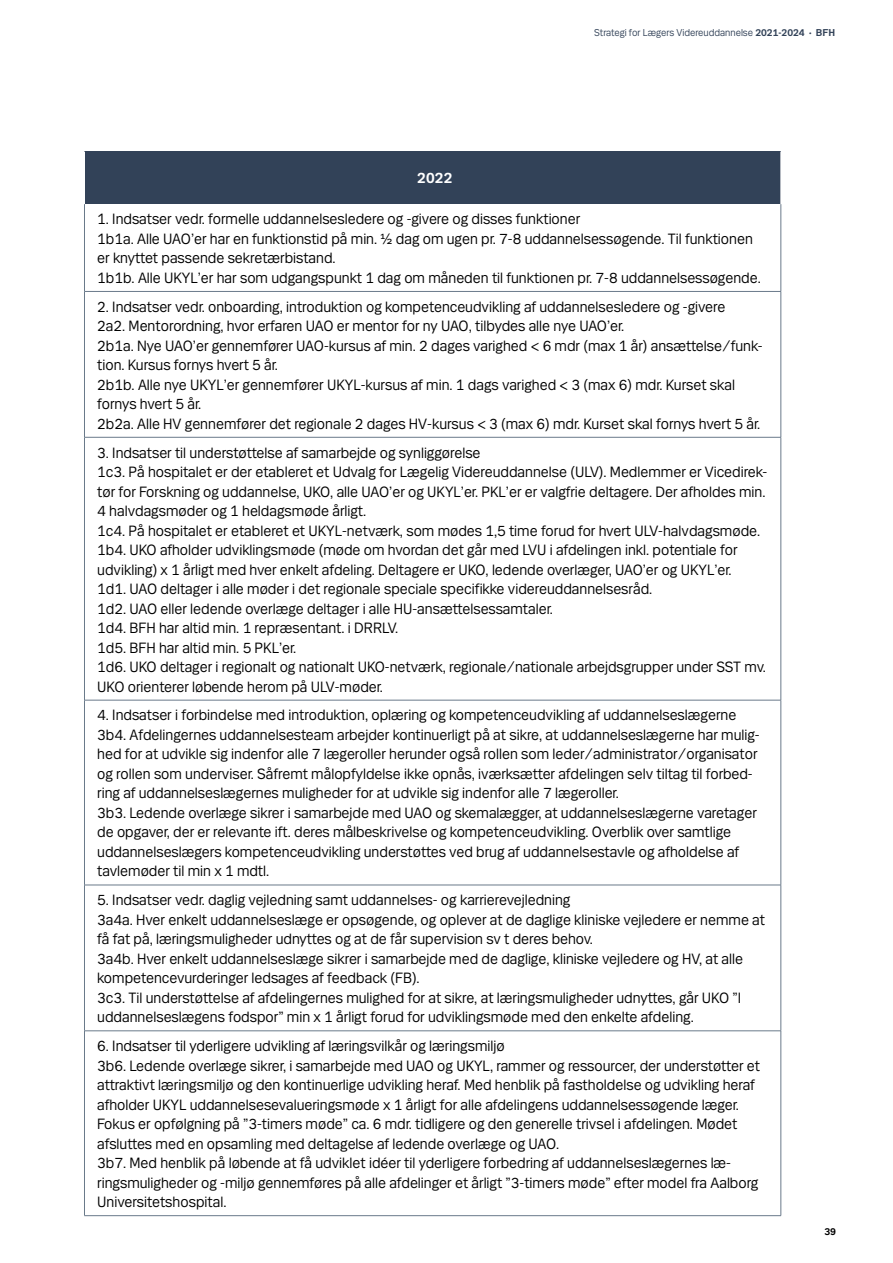
<style>
.page{position:relative;width:893px;height:1263px;background:#fff}
.page>*{position:absolute;margin:0;border:0;box-sizing:border-box;transform-origin:0 0}
.TAbel_brød{font:15.75px/19.5px "Mari";color:#000}
.Tabelheader1{font:700 15.75px "Mari";color:#fff}
.t1{font:10.5px "Mari";color:#324258}
.t2{font:700 10.5px "Mari";color:#000}
.s1{font-weight:700}
.s2{font-weight:300;font-size:6px}
</style>
<div class="page">
<div style="left:84px;top:152px;width:697px;height:52px;background:#324258"></div>
<hr style="left:84px;top:152px;width:1px;height:52px;background:#fff">
<hr style="left:84px;top:204px;width:1px;height:87px;background:#6a7a8a">
<hr style="left:781px;top:204px;width:1px;height:87px;background:#6a7a8a">
<hr style="left:84px;top:291px;width:697px;height:1px;background:#6a7a8a">
<hr style="left:84px;top:292px;width:1px;height:145px;background:#6a7a8a">
<hr style="left:781px;top:292px;width:1px;height:145px;background:#6a7a8a">
<hr style="left:84px;top:437px;width:697px;height:1px;background:#6a7a8a">
<hr style="left:84px;top:437px;width:1px;height:263px;background:#6a7a8a">
<hr style="left:781px;top:437px;width:1px;height:263px;background:#6a7a8a">
<hr style="left:84px;top:700px;width:697px;height:1px;background:#6a7a8a">
<hr style="left:84px;top:700px;width:1px;height:185px;background:#6a7a8a">
<hr style="left:781px;top:700px;width:1px;height:185px;background:#6a7a8a">
<hr style="left:84px;top:885px;width:697px;height:1px;background:#6a7a8a">
<hr style="left:84px;top:885px;width:1px;height:146px;background:#6a7a8a">
<hr style="left:781px;top:885px;width:1px;height:146px;background:#6a7a8a">
<hr style="left:84px;top:1030px;width:697px;height:1px;background:#6a7a8a">
<hr style="left:84px;top:1031px;width:1px;height:184px;background:#6a7a8a">
<hr style="left:781px;top:1031px;width:1px;height:184px;background:#6a7a8a">
<hr style="left:84px;top:1215px;width:697px;height:1px;background:#6a7a8a">
<p class="t1" style="left:594px;top:26px;width:243px">Strategi for Lægers Videreuddannelse <span class="s1">2021-2024</span> <span class="s2">•</span> <span class="s1">BFH</span></p>
<h3 class="Tabelheader1" style="left:417px;top:169px;width:37px">2022</h3>
<p class="TAbel_brød" style="left:97px;top:209px;width:484px">1. Indsatser vedr. formelle uddannelsesledere og -givere og disses funktioner</p>
<p class="TAbel_brød" style="left:97px;top:228px;width:657px">1b1a. Alle UAO’er har en funktionstid på min. ½ dag om ugen pr. 7-8 uddannelsessøgende. Til funktionen er knyttet passende sekretærbistand.</p>
<p class="TAbel_brød" style="left:97px;top:267px;width:665px">1b1b. Alle UKYL’er har som udgangspunkt 1 dag om måneden til funktionen pr. 7-8 uddannelsessøgende.</p>
<p class="TAbel_brød" style="left:97px;top:296px;width:630px">2. Indsatser vedr. onboarding, introduktion og kompetenceudvikling af uddannelsesledere og -givere</p>
<p class="TAbel_brød" style="left:97px;top:316px;width:529px">2a2. Mentorordning, hvor erfaren UAO er mentor for ny UAO, tilbydes alle nye UAO’er.</p>
<p class="TAbel_brød" style="left:97px;top:335px;width:667px">2b1a. Nye UAO’er gennemfører UAO-kursus af min. 2 dages varighed &lt; 6 mdr (max 1 år) ansættelse/funk&shy;tion. Kursus fornys hvert 5 år.</p>
<p class="TAbel_brød" style="left:97px;top:374px;width:639px">2b1b. Alle nye UKYL’er gennemfører UKYL-kursus af min. 1 dags varighed &lt; 3 (max 6) mdr. Kurset skal fornys hvert 5 år.</p>
<p class="TAbel_brød" style="left:97px;top:413px;width:665px">2b2a. Alle HV gennemfører det regionale 2 dages HV-kursus &lt; 3 (max 6) mdr. Kurset skal fornys hvert 5 år.</p>
<p class="TAbel_brød" style="left:97px;top:442px;width:385px">3. Indsatser til understøttelse af samarbejde og synliggørelse</p>
<p class="TAbel_brød" style="left:97px;top:462px;width:672px;text-align:justify">1c3. På hospitalet er der etableret et Udvalg for Lægelig Videreuddannelse (ULV). Medlemmer er Vicedirek&shy;tør for Forskning og uddannelse, UKO, alle UAO’er og UKYL’er. PKL’er er valgfrie deltagere. Der afholdes min.<br>4 halvdagsmøder og 1 heldagsmøde årligt.</p>
<p class="TAbel_brød" style="left:97px;top:520px;width:664px">1c4. På hospitalet er etableret et UKYL-netværk, som mødes 1,5 time forud for hvert ULV-halvdagsmøde.</p>
<p class="TAbel_brød" style="left:97px;top:540px;width:642px">1b4. UKO afholder udviklingsmøde (møde om hvordan det går med LVU i afdelingen inkl. potentiale for udvikling) x 1 årligt med hver enkelt afdeling. Deltagere er UKO, ledende overlæger, UAO’er og UKYL’er.</p>
<p class="TAbel_brød" style="left:97px;top:579px;width:557px">1d1. UAO deltager i alle møder i det regionale speciale specifikke videreuddannelsesråd.</p>
<p class="TAbel_brød" style="left:97px;top:598px;width:457px">1d2. UAO eller ledende overlæge deltager i alle HU-ansættelsessamtaler.</p>
<p class="TAbel_brød" style="left:97px;top:618px;width:303px">1d4. BFH har altid min. 1 repræsentant. i DRRLV.</p>
<p class="TAbel_brød" style="left:97px;top:637px;width:201px">1d5. BFH har altid min. 5 PKL’er.</p>
<p class="TAbel_brød" style="left:97px;top:657px;width:670px">1d6. UKO deltager i regionalt og nationalt UKO-netværk, regionale/nationale arbejdsgrupper under SST mv.<br>UKO orienterer løbende herom på ULV-møder.</p>
<p class="TAbel_brød" style="left:97px;top:705px;width:641px">4. Indsatser i forbindelse med introduktion, oplæring og kompetenceudvikling af uddannelseslægerne</p>
<p class="TAbel_brød" style="left:97px;top:724px;width:664px">3b4. Afdelingernes uddannelsesteam arbejder kontinuerligt på at sikre, at uddannelseslægerne har mulig&shy;hed for at udvikle sig indenfor alle 7 lægeroller herunder også rollen som leder/administrator/organisator og rollen som underviser. Såfremt målopfyldelse ikke opnås, iværksætter afdelingen selv tiltag til forbed&shy;ring af uddannelseslægernes muligheder for at udvikle sig indenfor alle 7 lægeroller.</p>
<p class="TAbel_brød" style="left:97px;top:802px;width:661px">3b3. Ledende overlæge sikrer i samarbejde med UAO og skemalægger, at uddannelseslægerne varetager de opgaver, der er relevante ift. deres målbeskrivelse og kompetenceudvikling. Overblik over samtlige uddannelseslægers kompetenceudvikling understøttes ved brug af uddannelsestavle og afholdelse af tavlemøder til min x 1 mdtl.</p>
<p class="TAbel_brød" style="left:97px;top:890px;width:475px">5. Indsatser vedr. daglig vejledning samt uddannelses- og karrierevejledning</p>
<p class="TAbel_brød" style="left:97px;top:909px;width:669px">3a4a. Hver enkelt uddannelseslæge er opsøgende, og oplever at de daglige kliniske vejledere er nemme at få fat på, læringsmuligheder udnyttes og at de får supervision sv t deres behov.</p>
<p class="TAbel_brød" style="left:97px;top:948px;width:647px">3a4b. Hver enkelt uddannelseslæge sikrer i samarbejde med de daglige, kliniske vejledere og HV, at alle kompetencevurderinger ledsages af feedback (FB).</p>
<p class="TAbel_brød" style="left:97px;top:987px;width:645px">3c3. Til understøttelse af afdelingernes mulighed for at sikre, at læringsmuligheder udnyttes, går UKO ”I uddannelseslægens fodspor” min x 1 årligt forud for udviklingsmøde med den enkelte afdeling.</p>
<p class="TAbel_brød" style="left:97px;top:1035px;width:409px">6. Indsatser til yderligere udvikling af læringsvilkår og læringsmiljø</p>
<p class="TAbel_brød" style="left:97px;top:1055px;width:664px">3b6. Ledende overlæge sikrer, i samarbejde med UAO og UKYL, rammer og ressourcer, der understøtter et attraktivt læringsmiljø og den kontinuerlige udvikling heraf. Med henblik på fastholdelse og udvikling heraf afholder UKYL uddannelsesevalueringsmøde x 1 årligt for alle afdelingens uddannelsessøgende læger.<br>Fokus er opfølgning på ”3-timers møde” ca. 6 mdr. tidligere og den generelle trivsel i afdelingen. Mødet afsluttes med en opsamling med deltagelse af ledende overlæge og UAO.</p>
<p class="TAbel_brød" style="left:97px;top:1152px;width:663px">3b7. Med henblik på løbende at få udviklet idéer til yderligere forbedring af uddannelseslægernes læ&shy;ringsmuligheder og -miljø gennemføres på alle afdelinger et årligt ”3-timers møde” efter model fra Aalborg<br>Universitetshospital.</p>
<p class="t2" style="left:824px;top:1225px;width:13px">39</p>
</div>
